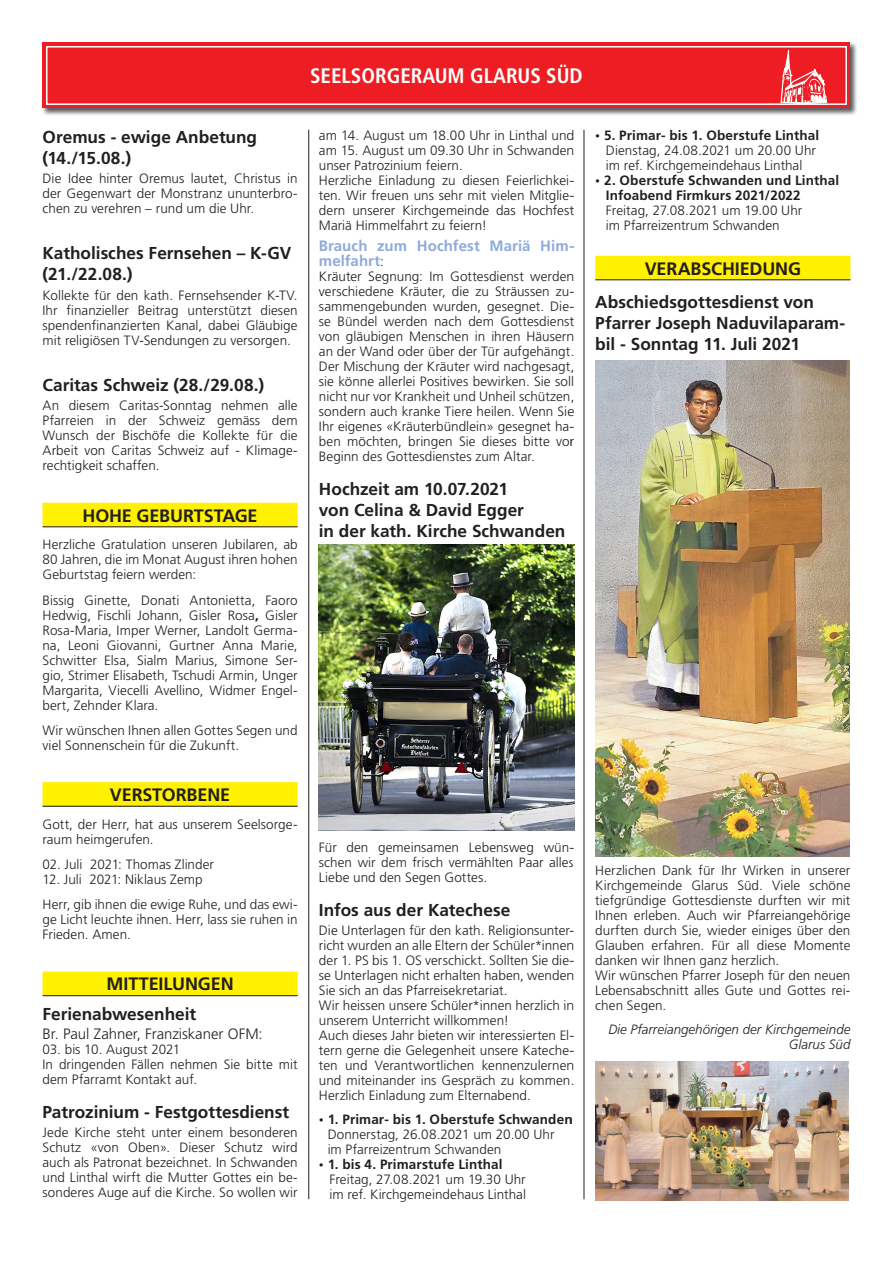
<style>
.page{position:relative;width:893px;height:1263px;background:#fff}
.page>*{position:absolute;margin:0;border:0;box-sizing:border-box;transform-origin:0 0}
.t1{font:700 condensed 21px "Frutiger LT Pro";color:#fff}
.t2{font:700 18px "Frutiger LT Pro";letter-spacing:-.01em;color:#231f20}
.t3{font:700 17.25px/21px "Frutiger LT Pro";color:#231f20}
.t4{font:700 15px/15px "Frutiger LT Pro";letter-spacing:.005em;color:#8eaadb}
.t5{font:300 15px "Frutiger LT Pro";letter-spacing:-.005em;color:#231f20}
.t6{font:300 13.5px/15px "Frutiger LT Pro";letter-spacing:.005em;color:#231f20}
.t7{font:700 13.5px "Frutiger LT Pro";letter-spacing:.01em;color:#231f20}
.t8{font:italic 300 13.5px/15px "Frutiger LT Pro";color:#231f20;text-align:right}
.s1{font-weight:700}
.s2{font-weight:300;font-size:13.5px;color:#231f20}
.s3{font-weight:900}
</style>
<div class="page">
<hr style="left:308px;top:130px;width:1px;height:1069px;background:#231f20">
<hr style="left:583px;top:130px;width:1px;height:1069px;background:#231f20">
<div style="left:41px;top:41px;width:817px;height:75px;background:#231f20;opacity:.75"></div>
<div style="left:43px;top:43px;width:807px;height:65px;background:#ee1d23"></div>
<div style="left:46px;top:46px;width:801px;height:59px;border:2px solid #fff"></div>
<svg style="left:780px;top:41px;width:47px;height:64px"></svg>
<div style="left:43px;top:503px;width:255px;height:24px;background:#fff101"></div>
<hr style="left:43px;top:526px;width:255px;height:1px;background:#231f20">
<div style="left:43px;top:782px;width:255px;height:24px;background:#fff101"></div>
<hr style="left:43px;top:806px;width:255px;height:1px;background:#231f20">
<div style="left:43px;top:971px;width:255px;height:24px;background:#fff101"></div>
<hr style="left:43px;top:995px;width:255px;height:1px;background:#231f20">
<img style="left:319px;top:544px;width:255px;height:287px">
<div style="left:595px;top:256px;width:255px;height:24px;background:#fff101"></div>
<hr style="left:595px;top:279px;width:255px;height:1px;background:#231f20">
<img style="left:595px;top:360px;width:255px;height:496px">
<img style="left:595px;top:1061px;width:254px;height:139px">
<p class="t1" style="left:310px;top:63px;width:274px">SEELSORGERAUM GLARUS SÜD</p>
<p class="t3" style="left:43px;top:126px;width:216px">Oremus - ewige Anbetung (14./15.08.)</p>
<p class="t6" style="left:43px;top:171px;width:257px;text-align:justify">Die Idee hinter Oremus lautet, Christus in der Gegenwart der Monstranz ununterbro&shy;chen zu verehren – rund um die Uhr.</p>
<p class="t3" style="left:43px;top:243px;width:250px">Katholisches Fernsehen – K-GV (21./22.08.)</p>
<p class="t6" style="left:43px;top:288px;width:257px;text-align:justify">Kollekte für den kath. Fernsehsender K-TV.<br>Ihr finanzieller Beitrag unterstützt diesen spendenfinanzierten Kanal, dabei Gläubige mit religiösen TV-Sendungen zu versorgen.</p>
<p class="t3" style="left:43px;top:375px;width:223px">Caritas Schweiz (28./29.08.)</p>
<p class="t6" style="left:43px;top:398px;width:257px;text-align:justify">An diesem Caritas-Sonntag nehmen alle Pfarreien in der Schweiz gemäss dem Wunsch der Bischöfe die Kollekte für die Arbeit von Caritas Schweiz auf - Klimage&shy;rechtigkeit schaffen.</p>
<h2 class="t2" style="left:83px;top:505px;width:177px">HOHE GEBURTSTAGE</h2>
<p class="t6" style="left:43px;top:537px;width:257px;text-align:justify">Herzliche Gratulation unseren Jubilaren, ab 80 Jahren, die im Monat August ihren hohen Geburtstag feiern werden:</p>
<p class="t6" style="left:43px;top:592px;width:257px;text-align:justify">Bissig Ginette, Donati Antonietta, Faoro Hedwig, Fischli Johann, Gisler Rosa<span class="s1">,</span> Gisler Rosa-Maria, Imper Werner, Landolt Germa&shy;na, Leoni Giovanni, Gurtner Anna Marie, Schwitter Elsa, Sialm Marius, Simone Ser&shy;gio, Strimer Elisabeth, Tschudi Armin, Unger Margarita, Viecelli Avellino, Widmer Engel&shy;bert, Zehnder Klara.</p>
<p class="t6" style="left:43px;top:723px;width:257px">Wir wünschen Ihnen allen Gottes Segen und viel Sonnenschein für die Zukunft.</p>
<h2 class="t2" style="left:110px;top:784px;width:122px">VERSTORBENE</h2>
<p class="t6" style="left:43px;top:817px;width:257px">Gott, der Herr, hat aus unserem Seelsorge&shy;raum heimgerufen.</p>
<p class="t6" style="left:43px;top:857px;width:173px">02. Juli 2021: Thomas Zlinder</p>
<p class="t6" style="left:43px;top:867px;width:257px;line-height:25.2px">12. Juli 2021: Niklaus Zemp<br>Herr, gib ihnen die ewige Ruhe, und das ewi-</p>
<p class="t6" style="left:43px;top:912px;width:257px">ge Licht leuchte ihnen. Herr, lass sie ruhen in<br>Frieden. Amen.</p>
<h2 class="t2" style="left:107px;top:973px;width:129px">MITTEILUNGEN</h2>
<p class="t3" style="left:43px;top:1003px;width:155px">Ferienabwesenheit</p>
<p class="t5" style="left:43px;top:1025px;width:222px">Br. Paul Zahner, Franziskaner OFM:</p>
<p class="t6" style="left:43px;top:1042px;width:257px">03. bis 10. August 2021<br>In dringenden Fällen nehmen Sie bitte mit dem Pfarramt Kontakt auf.</p>
<p class="t3" style="left:43px;top:1101px;width:248px">Patrozinium - Festgottesdienst</p>
<p class="t6" style="left:43px;top:1125px;width:257px;text-align:justify">Jede Kirche steht unter einem besonderen Schutz «von Oben». Dieser Schutz wird auch als Patronat bezeichnet. In Schwanden und Linthal wirft die Mutter Gottes ein be&shy;sonderes Auge auf die Kirche. So wollen wir</p>
<p class="t6" style="left:319px;top:128px;width:257px">am 14. August um 18.00 Uhr in Linthal und am 15. August um 09.30 Uhr in Schwanden unser Patrozinium feiern.<br>Herzliche Einladung zu diesen Feierlichkei&shy;ten. Wir freuen uns sehr mit vielen Mitglie&shy;dern unserer Kirchgemeinde das Hochfest Mariä Himmelfahrt zu feiern!</p>
<p class="t4" style="left:319px;top:238px;width:257px">Brauch zum Hochfest Mariä Him&shy;melfahrt<span class="s2">:</span></p>
<p class="t6" style="left:319px;top:269px;width:257px;text-align:justify">Kräuter Segnung: Im Gottesdienst werden verschiedene Kräuter, die zu Sträussen zu&shy;sammengebunden wurden, gesegnet. Die&shy;se Bündel werden nach dem Gottesdienst von gläubigen Menschen in ihren Häusern an der Wand oder über der Tür aufgehängt.<br>Der Mischung der Kräuter wird nachgesagt, sie könne allerlei Positives bewirken. Sie soll nicht nur vor Krankheit und Unheil schützen, sondern auch kranke Tiere heilen. Wenn Sie Ihr eigenes «Kräuterbündlein» gesegnet ha&shy;ben möchten, bringen Sie dieses bitte vor Beginn des Gottesdienstes zum Altar.</p>
<p class="t3" style="left:319px;top:478px;width:248px">Hochzeit am 10.07.2021<br>von Celina &amp; David Egger<br>in der kath. Kirche Schwanden</p>
<p class="t7" style="left:595px;top:127px;width:225px"><span class="s3">·</span> 5. Primar- bis 1. Oberstufe Linthal</p>
<p class="t6" style="left:606px;top:143px;width:211px">Dienstag, 24.08.2021 um 20.00 Uhr</p>
<p class="t6" style="left:606px;top:158px;width:198px">im ref. Kirchgemeindehaus Linthal</p>
<p class="t7" style="left:595px;top:172px;width:245px"><span class="s3">·</span> 2. Oberstufe Schwanden und Linthal</p>
<p class="t7" style="left:606px;top:187px;width:196px">Infoabend Firmkurs 2021/2022</p>
<p class="t6" style="left:606px;top:203px;width:198px">Freitag, 27.08.2021 um 19.00 Uhr im Pfarreizentrum Schwanden</p>
<h2 class="t2" style="left:645px;top:258px;width:158px">VERABSCHIEDUNG</h2>
<p class="t3" style="left:595px;top:292px;width:252px">Abschiedsgottesdienst von<br>Pfarrer Joseph Naduvilaparam&shy;bil - Sonntag 11. Juli 2021</p>
<p class="t6" style="left:319px;top:840px;width:257px;text-align:justify">Für den gemeinsamen Lebensweg wün&shy;schen wir dem frisch vermählten Paar alles Liebe und den Segen Gottes.</p>
<p class="t3" style="left:319px;top:899px;width:193px">Infos aus der Katechese</p>
<p class="t6" style="left:319px;top:923px;width:257px">Die Unterlagen für den kath. Religionsunter&shy;richt wurden an alle Eltern der Schüler*innen der 1. PS bis 1. OS verschickt. Sollten Sie die&shy;se Unterlagen nicht erhalten haben, wenden Sie sich an das Pfarreisekretariat.<br>Wir heissen unsere Schüler*innen herzlich in unserem Unterricht willkommen!<br>Auch dieses Jahr bieten wir interessierten El&shy;tern gerne die Gelegenheit unsere Kateche&shy;ten und Verantwortlichen kennenzulernen und miteinander ins Gespräch zu kommen.<br>Herzlich Einladung zum Elternabend.</p>
<p class="t7" style="left:319px;top:1111px;width:255px"><span class="s3">·</span> 1. Primar- bis 1. Oberstufe Schwanden</p>
<p class="t6" style="left:328px;top:1127px;width:228px">Donnerstag, 26.08.2021 um 20.00 Uhr</p>
<p class="t6" style="left:328px;top:1142px;width:175px">im Pfarreizentrum Schwanden</p>
<p class="t7" style="left:319px;top:1156px;width:185px"><span class="s3">·</span> 1. bis 4. Primarstufe Linthal</p>
<p class="t6" style="left:330px;top:1172px;width:198px">Freitag, 27.08.2021 um 19.30 Uhr</p>
<p class="t6" style="left:330px;top:1187px;width:198px">im ref. Kirchgemeindehaus Linthal</p>
<p class="t6" style="left:595px;top:863px;width:257px">Herzlichen Dank für Ihr Wirken in unserer Kirchgemeinde Glarus Süd. Viele schöne tiefgründige Gottesdienste durften wir mit Ihnen erleben. Auch wir Pfarreiangehörige durften durch Sie, wieder einiges über den Glauben erfahren. Für all diese Momente danken wir Ihnen ganz herzlich.<br>Wir wünschen Pfarrer Joseph für den neuen Lebensabschnitt alles Gute und Gottes rei&shy;chen Segen.</p>
<p class="t8" style="left:608px;top:1022px;width:244px">Die Pfarreiangehörigen der Kirchgemeinde<br>Glarus Süd</p>
</div>
